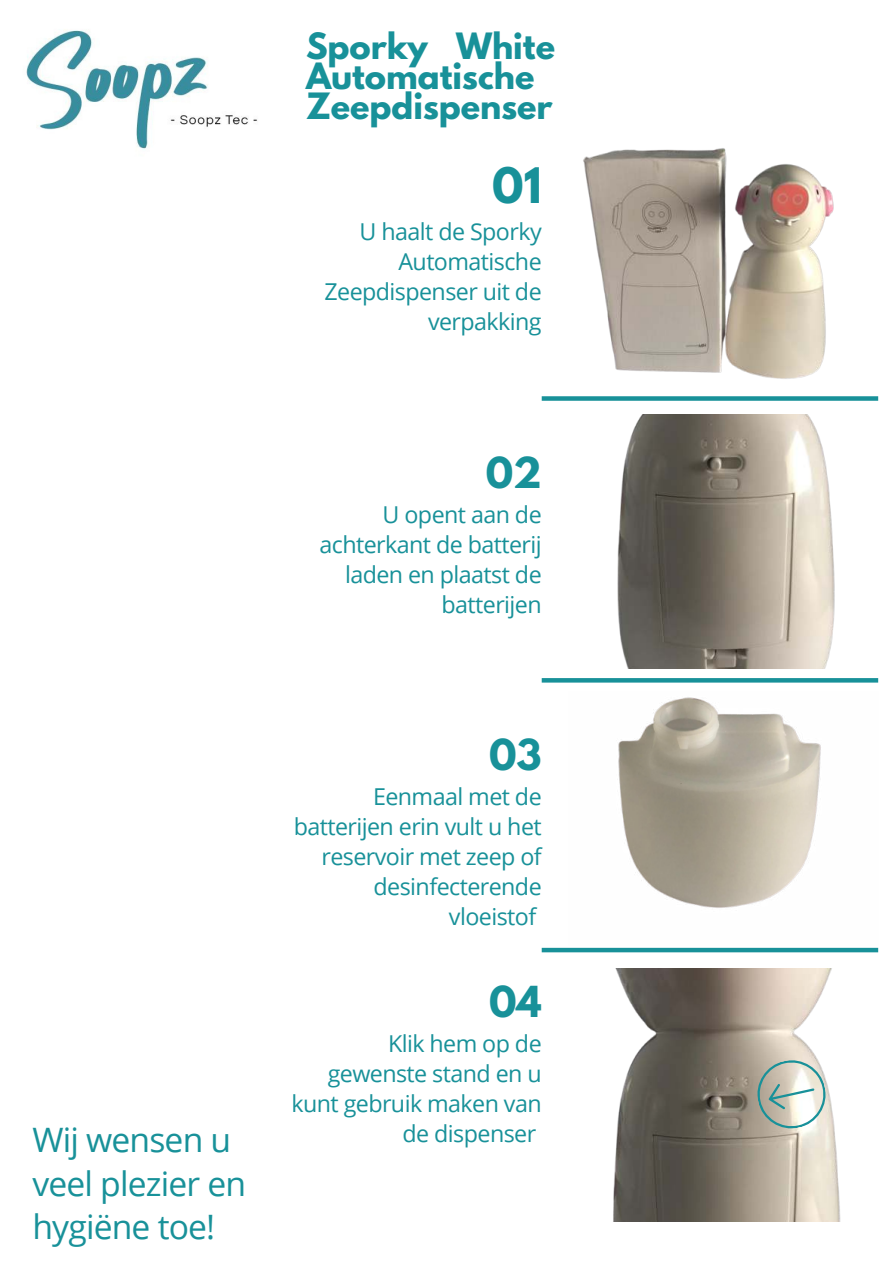
<style>
.page{position:relative;width:893px;height:1263px;background:#fff}
.page>*{position:absolute;margin:0;border:0;box-sizing:border-box;transform-origin:0 0}
.t1{font:700 43.35px "League Spartan";color:#189199}
.t2{font:700 37.8px "League Spartan";color:#189199}
.t3{font:33.67px/43.3px "Open Sans";letter-spacing:-.025em;color:#189199}
.t4{font:700 32.1px/30.3px "League Spartan";color:#189199}
.t5{font:23.25px/29.9px "Open Sans";letter-spacing:-.025em;color:#189199;text-align:right}
</style>
<div class="page">
<img style="left:583px;top:148px;width:251px;height:231px">
<img style="left:617px;top:415px;width:218px;height:254px">
<img style="left:618px;top:697px;width:203px;height:211px">
<img style="left:613px;top:968px;width:228px;height:254px">
<img style="left:26px;top:30px;width:231px;height:120px">
<svg style="left:542px;top:396px;width:336px;height:5px;background:#2d9ba2"></svg>
<svg style="left:542px;top:678px;width:336px;height:5px;background:#2e9ba2"></svg>
<svg style="left:542px;top:948px;width:336px;height:4px"></svg>
<svg style="left:754px;top:1057px;width:75px;height:74px"></svg>
<h3 class="t3" style="left:32px;top:1117px;width:215px">Wij wensen u veel plezier en hygiëne toe!</h3>
<h3 class="t4" style="left:306px;top:30px;width:250px">Sporky White<br>Automatische<br>Zeepdispenser</h3>
<h1 class="t1" style="left:492px;top:151px;width:51px">01</h1>
<p class="t5" style="left:324px;top:215px;width:219px;line-height:30.2px">U haalt de Sporky<br>Automatische<br>Zeepdispenser uit de verpakking</p>
<h2 class="t2" style="left:486px;top:443px;width:57px">02</h2>
<p class="t5" style="left:319px;top:499px;width:224px">U opent aan de achterkant de batterij laden en plaatst de batterijen</p>
<h2 class="t2" style="left:489px;top:725px;width:54px">03</h2>
<p class="t5" style="left:294px;top:781px;width:249px">Eenmaal met de batterijen erin vult u het reservoir met zeep of desinfecterende vloeistof</p>
<h2 class="t2" style="left:489px;top:972px;width:54px">04</h2>
<p class="t5" style="left:291px;top:1028px;width:252px">Klik hem op de gewenste stand en u kunt gebruik maken van de dispenser</p>
</div>
